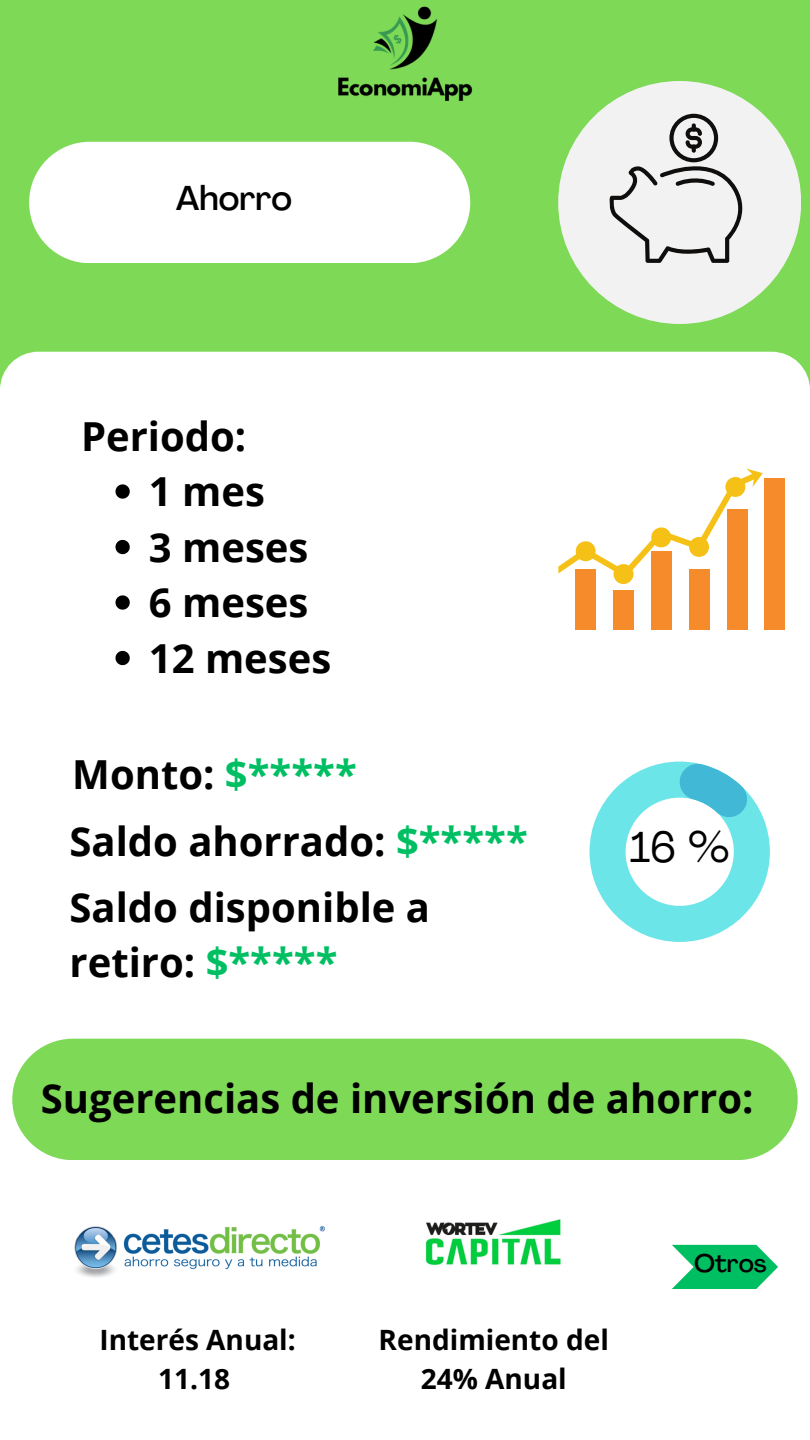
<style>
.page{position:relative;width:810px;height:1440px;background:#7ed957}
.page>*{position:absolute;margin:0;border:0;box-sizing:border-box;transform-origin:0 0}
.t1{font:42.8px "Agrandir";color:#000}
.t2{font:700 40px/55.5px "Open Sans";color:#000}
.t3{font:500 34px "Agrandir";color:#000}
.t4{font:700 28px/39px "Open Sans";color:#000;text-align:center}
.t5{font:500 25px "Agrandir";color:#000}
.s1{color:#00bf63}
</style>
<div class="page">
<div style="left:0;top:352px;width:810px;height:1088px;background:#fff"></div>
<div style="left:29px;top:142px;width:441px;height:121px;background:#fff;border-radius:61px"></div>
<div style="left:558px;top:81px;width:243px;height:243px;background:#f2f2f2;border-radius:50%"></div>
<img style="left:338px;top:6px;width:135px;height:94px">
<svg style="left:609px;top:114px;width:134px;height:149px"></svg>
<div style="left:613px;top:590px;width:21px;height:40px;background:#f68b2b"></div>
<div style="left:575px;top:569px;width:21px;height:61px;background:#f68b2b"></div>
<div style="left:651px;top:551px;width:21px;height:79px;background:#f68b2b"></div>
<div style="left:689px;top:569px;width:20px;height:61px;background:#f68b2b"></div>
<div style="left:727px;top:509px;width:21px;height:121px;background:#f68b2b"></div>
<div style="left:765px;top:478px;width:20px;height:152px;background:#f68b2b"></div>
<svg style="left:558px;top:469px;width:205px;height:116px;background:#fceacc"></svg>
<svg style="left:590px;top:762px;width:180px;height:180px;background:#b1eef2"></svg>
<img style="left:53px;top:1205px;width:290px;height:84px">
<img style="left:355px;top:1201px;width:274px;height:81px">
<svg style="left:672px;top:1245px;width:106px;height:44px;background:#33cb82"></svg>
<svg style="left:116px;top:484px;width:14px;height:15px"></svg>
<svg style="left:116px;top:540px;width:14px;height:14px"></svg>
<svg style="left:116px;top:595px;width:14px;height:15px"></svg>
<svg style="left:116px;top:651px;width:14px;height:14px"></svg>
<div style="left:12px;top:1039px;width:786px;height:121px;background:#7ed957;border-radius:61px"></div>
<p class="t3" style="left:176px;top:185px;width:118px">Ahorro</p>
<p class="t2" style="left:81px;top:407px;width:167px">Periodo:</p>
<p class="t2" style="left:149px;top:463px;width:118px">1 mes</p>
<p class="t2" style="left:149px;top:518px;width:161px">3 meses</p>
<p class="t2" style="left:149px;top:574px;width:161px">6 meses</p>
<p class="t2" style="left:149px;top:629px;width:184px">12 meses</p>
<p class="t2" style="left:72px;top:746px;width:286px">Monto: <span class="s1">$*****</span></p>
<p class="t2" style="left:70px;top:812px;width:460px">Saldo ahorrado: <span class="s1">$*****</span></p>
<p class="t2" style="left:70px;top:879px;width:362px">Saldo disponible a retiro: <span class="s1">$*****</span></p>
<p class="t1" style="left:630px;top:830px;width:101px">16 %</p>
<p class="t2" style="left:41px;top:1069px;width:714px">Sugerencias de inversión de ahorro:</p>
<p class="t4" style="left:99px;top:1320px;width:198px">Interés Anual:<br>11.18</p>
<p class="t4" style="left:379px;top:1320px;width:232px">Rendimiento del<br>24% Anual</p>
<p class="t5" style="left:694px;top:1253px;width:74px">Otros</p>
</div>
